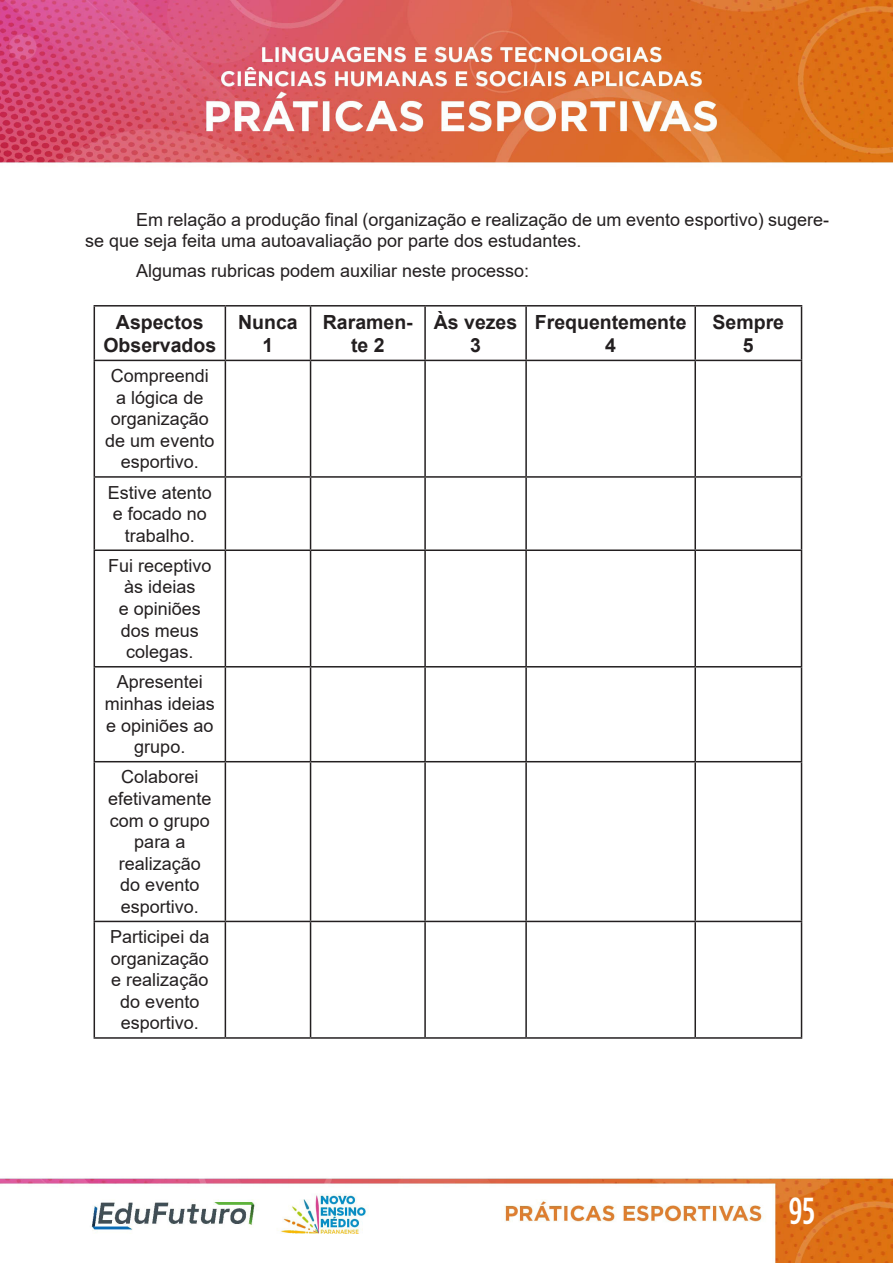
<style>
.page{position:relative;width:893px;height:1263px;background:#fff}
.page>*{position:absolute;margin:0;border:0;box-sizing:border-box;transform-origin:0 0}
.t1{font:500 37.5px "Gotham Condensed";color:#fff}
.t2{font:700 19.5px/23.4px "Arial";color:#231f20;text-align:center}
.t3{font:18px/21.6px "Arial";color:#231f20;text-align:center}
</style>
<div class="page">
<img style="left:0;top:0;width:893px;height:1263px">
<hr style="left:94px;top:305px;width:131px;height:2px;background:#231f20">
<hr style="left:94px;top:307px;width:1px;height:53px;background:#231f20">
<hr style="left:225px;top:305px;width:86px;height:2px;background:#231f20">
<hr style="left:225px;top:307px;width:1px;height:53px;background:#231f20">
<hr style="left:311px;top:305px;width:114px;height:2px;background:#231f20">
<hr style="left:310px;top:307px;width:1px;height:53px;background:#231f20">
<hr style="left:425px;top:305px;width:101px;height:2px;background:#231f20">
<hr style="left:424px;top:307px;width:2px;height:53px;background:#231f20">
<hr style="left:526px;top:305px;width:169px;height:2px;background:#231f20">
<hr style="left:525px;top:307px;width:2px;height:53px;background:#231f20">
<hr style="left:695px;top:305px;width:107px;height:2px;background:#231f20">
<hr style="left:694px;top:307px;width:2px;height:53px;background:#231f20">
<hr style="left:801px;top:307px;width:1px;height:53px;background:#231f20">
<hr style="left:94px;top:360px;width:131px;height:1px;background:#231f20">
<hr style="left:94px;top:361px;width:1px;height:115px;background:#231f20">
<hr style="left:225px;top:360px;width:86px;height:1px;background:#231f20">
<hr style="left:225px;top:361px;width:1px;height:115px;background:#231f20">
<hr style="left:311px;top:360px;width:114px;height:1px;background:#231f20">
<hr style="left:310px;top:361px;width:1px;height:115px;background:#231f20">
<hr style="left:425px;top:360px;width:101px;height:1px;background:#231f20">
<hr style="left:424px;top:361px;width:2px;height:115px;background:#231f20">
<hr style="left:526px;top:360px;width:169px;height:1px;background:#231f20">
<hr style="left:525px;top:361px;width:2px;height:115px;background:#231f20">
<hr style="left:695px;top:360px;width:107px;height:1px;background:#231f20">
<hr style="left:694px;top:361px;width:2px;height:115px;background:#231f20">
<hr style="left:801px;top:361px;width:1px;height:115px;background:#231f20">
<hr style="left:94px;top:476px;width:131px;height:2px;background:#231f20">
<hr style="left:94px;top:478px;width:1px;height:71px;background:#231f20">
<hr style="left:225px;top:476px;width:86px;height:2px;background:#231f20">
<hr style="left:225px;top:478px;width:1px;height:71px;background:#231f20">
<hr style="left:311px;top:476px;width:114px;height:2px;background:#231f20">
<hr style="left:310px;top:478px;width:1px;height:71px;background:#231f20">
<hr style="left:425px;top:476px;width:101px;height:2px;background:#231f20">
<hr style="left:424px;top:478px;width:2px;height:71px;background:#231f20">
<hr style="left:526px;top:476px;width:169px;height:2px;background:#231f20">
<hr style="left:525px;top:478px;width:2px;height:71px;background:#231f20">
<hr style="left:695px;top:476px;width:107px;height:2px;background:#231f20">
<hr style="left:694px;top:478px;width:2px;height:71px;background:#231f20">
<hr style="left:801px;top:478px;width:1px;height:71px;background:#231f20">
<hr style="left:94px;top:549px;width:131px;height:2px;background:#231f20">
<hr style="left:94px;top:551px;width:1px;height:115px;background:#231f20">
<hr style="left:225px;top:549px;width:86px;height:2px;background:#231f20">
<hr style="left:225px;top:551px;width:1px;height:115px;background:#231f20">
<hr style="left:311px;top:549px;width:114px;height:2px;background:#231f20">
<hr style="left:310px;top:551px;width:1px;height:115px;background:#231f20">
<hr style="left:425px;top:549px;width:101px;height:2px;background:#231f20">
<hr style="left:424px;top:551px;width:2px;height:115px;background:#231f20">
<hr style="left:526px;top:549px;width:169px;height:2px;background:#231f20">
<hr style="left:525px;top:551px;width:2px;height:115px;background:#231f20">
<hr style="left:695px;top:549px;width:107px;height:2px;background:#231f20">
<hr style="left:694px;top:551px;width:2px;height:115px;background:#231f20">
<hr style="left:801px;top:551px;width:1px;height:115px;background:#231f20">
<hr style="left:94px;top:666px;width:131px;height:1px;background:#231f20">
<hr style="left:94px;top:667px;width:1px;height:94px;background:#231f20">
<hr style="left:225px;top:666px;width:86px;height:1px;background:#231f20">
<hr style="left:225px;top:667px;width:1px;height:94px;background:#231f20">
<hr style="left:311px;top:666px;width:114px;height:1px;background:#231f20">
<hr style="left:310px;top:667px;width:1px;height:94px;background:#231f20">
<hr style="left:425px;top:666px;width:101px;height:1px;background:#231f20">
<hr style="left:424px;top:667px;width:2px;height:94px;background:#231f20">
<hr style="left:526px;top:666px;width:169px;height:1px;background:#231f20">
<hr style="left:525px;top:667px;width:2px;height:94px;background:#231f20">
<hr style="left:695px;top:666px;width:107px;height:1px;background:#231f20">
<hr style="left:694px;top:667px;width:2px;height:94px;background:#231f20">
<hr style="left:801px;top:667px;width:1px;height:94px;background:#231f20">
<hr style="left:94px;top:761px;width:131px;height:1px;background:#231f20">
<hr style="left:94px;top:762px;width:1px;height:159px;background:#231f20">
<hr style="left:225px;top:761px;width:86px;height:1px;background:#231f20">
<hr style="left:225px;top:762px;width:1px;height:159px;background:#231f20">
<hr style="left:311px;top:761px;width:114px;height:1px;background:#231f20">
<hr style="left:310px;top:762px;width:1px;height:159px;background:#231f20">
<hr style="left:425px;top:761px;width:101px;height:1px;background:#231f20">
<hr style="left:424px;top:762px;width:2px;height:159px;background:#231f20">
<hr style="left:526px;top:761px;width:169px;height:1px;background:#231f20">
<hr style="left:525px;top:762px;width:2px;height:159px;background:#231f20">
<hr style="left:695px;top:761px;width:107px;height:1px;background:#231f20">
<hr style="left:694px;top:762px;width:2px;height:159px;background:#231f20">
<hr style="left:801px;top:762px;width:1px;height:159px;background:#231f20">
<hr style="left:94px;top:921px;width:131px;height:1px;background:#231f20">
<hr style="left:94px;top:922px;width:1px;height:115px;background:#231f20">
<hr style="left:225px;top:921px;width:86px;height:1px;background:#231f20">
<hr style="left:225px;top:922px;width:1px;height:115px;background:#231f20">
<hr style="left:311px;top:921px;width:114px;height:1px;background:#231f20">
<hr style="left:310px;top:922px;width:1px;height:115px;background:#231f20">
<hr style="left:425px;top:921px;width:101px;height:1px;background:#231f20">
<hr style="left:424px;top:922px;width:2px;height:115px;background:#231f20">
<hr style="left:526px;top:921px;width:169px;height:1px;background:#231f20">
<hr style="left:525px;top:922px;width:2px;height:115px;background:#231f20">
<hr style="left:695px;top:921px;width:107px;height:1px;background:#231f20">
<hr style="left:694px;top:922px;width:2px;height:115px;background:#231f20">
<hr style="left:801px;top:922px;width:1px;height:115px;background:#231f20">
<hr style="left:94px;top:1037px;width:131px;height:2px;background:#231f20">
<hr style="left:225px;top:1037px;width:86px;height:2px;background:#231f20">
<hr style="left:311px;top:1037px;width:114px;height:2px;background:#231f20">
<hr style="left:425px;top:1037px;width:101px;height:2px;background:#231f20">
<hr style="left:526px;top:1037px;width:169px;height:2px;background:#231f20">
<hr style="left:695px;top:1037px;width:107px;height:2px;background:#231f20">
<p class="t3" style="left:85px;top:208px;width:746px;text-align:left;text-indent:51px">Em relação a produção final (organização e realização de um evento esportivo) sugere&shy;se que seja feita uma autoavaliação por parte dos estudantes.</p>
<p class="t3" style="left:136px;top:260px;width:395px">Algumas rubricas podem auxiliar neste processo:</p>
<p class="t2" style="left:103px;top:310px;width:114px">Aspectos<br>Observados</p>
<p class="t2" style="left:238px;top:310px;width:61px">Nunca</p>
<p class="t2" style="left:323px;top:310px;width:91px">Raramen&shy;te 2</p>
<p class="t2" style="left:434px;top:310px;width:85px">Às vezes<br>3</p>
<p class="t2" style="left:535px;top:310px;width:153px">Frequentemente<br>4</p>
<p class="t2" style="left:713px;top:310px;width:73px">Sempre</p>
<p class="t2" style="left:263px;top:334px;width:12px">1</p>
<p class="t2" style="left:743px;top:334px;width:12px">5</p>
<p class="t3" style="left:105px;top:365px;width:111px">Compreendi a lógica de organização de um evento esportivo.</p>
<p class="t3" style="left:108px;top:481px;width:106px">Estive atento e focado no trabalho.</p>
<p class="t3" style="left:108px;top:555px;width:105px">Fui receptivo às ideias<br>e opiniões dos meus colegas.</p>
<p class="t3" style="left:105px;top:671px;width:112px">Apresentei minhas ideias e opiniões ao grupo.</p>
<p class="t3" style="left:108px;top:766px;width:105px">Colaborei efetivamente com o grupo para a realização do evento esportivo.</p>
<p class="t3" style="left:110px;top:926px;width:101px">Participei da organização e realização do evento esportivo.</p>
<h1 class="t1" style="left:789px;top:1190px;width:28px">95</h1>
</div>
